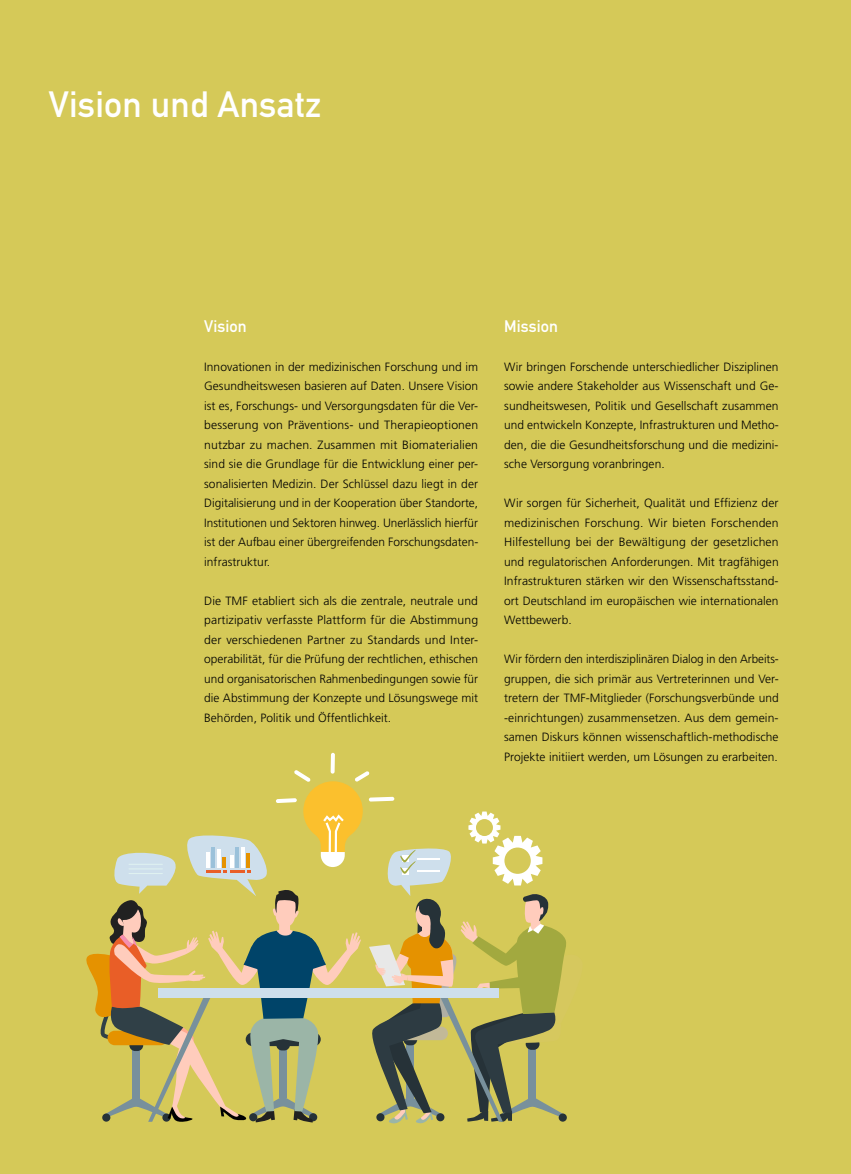
<style>
.page{position:relative;width:851px;height:1174px;background:#fff}
.page>*{position:absolute;margin:0;border:0;box-sizing:border-box;transform-origin:0 0}
.t1{font:36px "DIN Mittelschrift Std";letter-spacing:.005em;color:#fff}
.t2{font:16.5px "DIN Mittelschrift Std";letter-spacing:.005em;color:#fff}
.t3{font:300 12px/19.5px "Frutiger LT Std";letter-spacing:.005em;color:#000;text-align:justify}
</style>
<div class="page">
<div style="left:0;top:0;width:850px;height:1174px;background:#d5c958"></div>
<svg style="left:86px;top:753px;width:481px;height:371px"></svg>
<div style="left:158px;top:988px;width:341px;height:10px;background:#cedfec"></div>
<h1 class="t1" style="left:49px;top:83px;width:273px">Vision und Ansatz</h1>
<h2 class="t2" style="left:204px;top:316px;width:44px">Vision</h2>
<p class="t3" style="left:204px;top:357px;width:275px">Innovationen in der medizinischen Forschung und im Gesundheitswesen basieren auf Daten. Unsere Vision ist es, Forschungs- und Versorgungsdaten für die Ver&shy;besserung von Präventions- und Therapieoptionen nutzbar zu machen. Zusammen mit Biomaterialien sind sie die Grundlage für die Entwicklung einer per&shy;sonalisierten Medizin. Der Schlüssel dazu liegt in der Digitalisierung und in der Kooperation über Standorte, Institutionen und Sektoren hinweg. Unerlässlich hierfür ist der Aufbau einer übergreifenden Forschungsdaten&shy;infrastruktur.</p>
<p class="t3" style="left:204px;top:591px;width:275px">Die TMF etabliert sich als die zentrale, neutrale und partizipativ verfasste Plattform für die Abstimmung der verschiedenen Partner zu Standards und Inter&shy;operabilität, für die Prüfung der rechtlichen, ethischen und organisatorischen Rahmenbedingungen sowie für die Abstimmung der Konzepte und Lösungswege mit Behörden, Politik und Öffentlichkeit.</p>
<h2 class="t2" style="left:504px;top:316px;width:55px">Mission</h2>
<p class="t3" style="left:504px;top:357px;width:276px">Wir bringen Forschende unterschiedlicher Disziplinen sowie andere Stakeholder aus Wissenschaft und Ge&shy;sundheitswesen, Politik und Gesellschaft zusammen und entwickeln Konzepte, Infrastrukturen und Metho&shy;den, die die Gesundheitsforschung und die medizini&shy;sche Versorgung voranbringen.</p>
<p class="t3" style="left:504px;top:493px;width:276px">Wir sorgen für Sicherheit, Qualität und Effizienz der medizinischen Forschung. Wir bieten Forschenden Hilfestellung bei der Bewältigung der gesetzlichen und regulatorischen Anforderungen. Mit tragfähigen Infrastrukturen stärken wir den Wissenschaftsstand&shy;ort Deutschland im europäischen wie internationalen Wettbewerb.</p>
<p class="t3" style="left:504px;top:649px;width:276px">Wir fördern den interdisziplinären Dialog in den Arbeits&shy;gruppen, die sich primär aus Vertreterinnen und Ver&shy;tretern der TMF-Mitglieder (Forschungsverbünde und -einrichtungen) zusammensetzen. Aus dem gemein&shy;samen Diskurs können wissenschaftlich-methodische Projekte initiiert werden, um Lösungen zu erarbeiten.</p>
</div>
